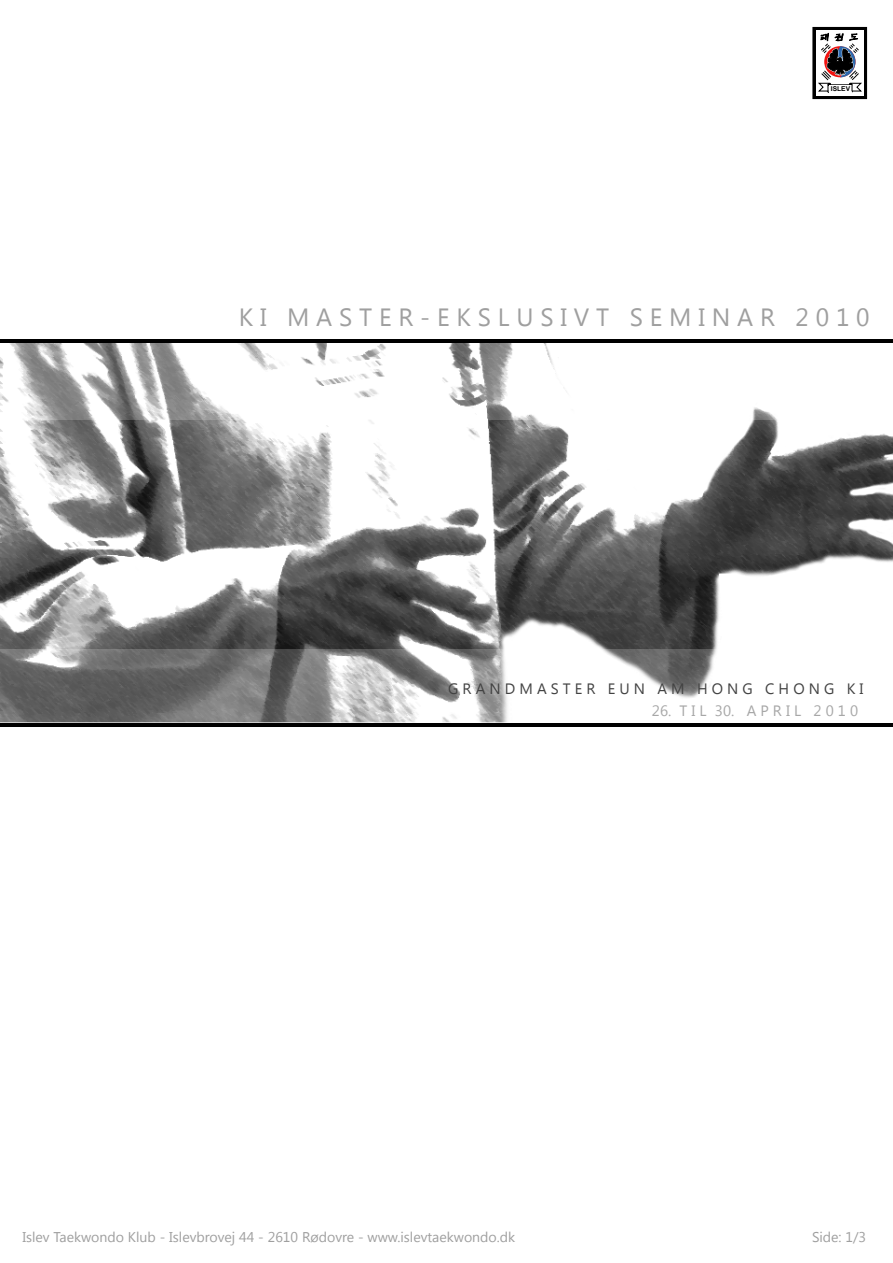
<style>
.page{position:relative;width:893px;height:1263px;background:#fff}
.page>*{position:absolute;margin:0;border:0;box-sizing:border-box;transform-origin:0 0}
.t1{font:24.9px "Segoe UI";color:#9f9f9f}
.t2{font:15px "Segoe UI";color:#424242}
.t3{font:15px "Segoe UI";color:#a7a7a7}
.t4{font:14.1px "Segoe UI";color:#9f9f9f}
.t5{font:700 6.6px "Arial";color:#000}
</style>
<div class="page">
<img style="left:0;top:420px;width:893px;height:229px">
<svg style="left:0;top:343px;width:777px;height:77px"></svg>
<svg style="left:0;top:649px;width:717px;height:74px"></svg>
<div style="left:812px;top:27px;width:55px;height:72px;border:7px solid #000"></div>
<div style="left:816px;top:30px;width:48px;height:66px;background:#fff"></div>
<svg style="left:818px;top:33px;width:44px;height:60px"></svg>
<hr style="left:0;top:340px;width:893px;height:3px;background:#000">
<hr style="left:0;top:723px;width:893px;height:3px;background:#000">
<p class="t5" style="left:831px;top:84px;width:21px">ISLEV</p>
<h1 class="t1" style="left:239px;top:300px;width:632px">K I M A S T E R - E K S L U S I V T S E M I N A R 2 0 1 0</h1>
<p class="t2" style="left:448px;top:678px;width:417px">G R A N D M A S T E R E U N A M H O N G C H O N G K I</p>
<p class="t3" style="left:652px;top:700px;width:208px">26. T I L 30. A P R I L 2 0 1 0</p>
<p class="t4" style="left:22px;top:1227px;width:494px">Islev Taekwondo Klub - Islevbrovej 44 - 2610 Rødovre - www.islevtaekwondo.dk</p>
<p class="t4" style="left:812px;top:1227px;width:56px">Side: 1/3</p>
</div>
